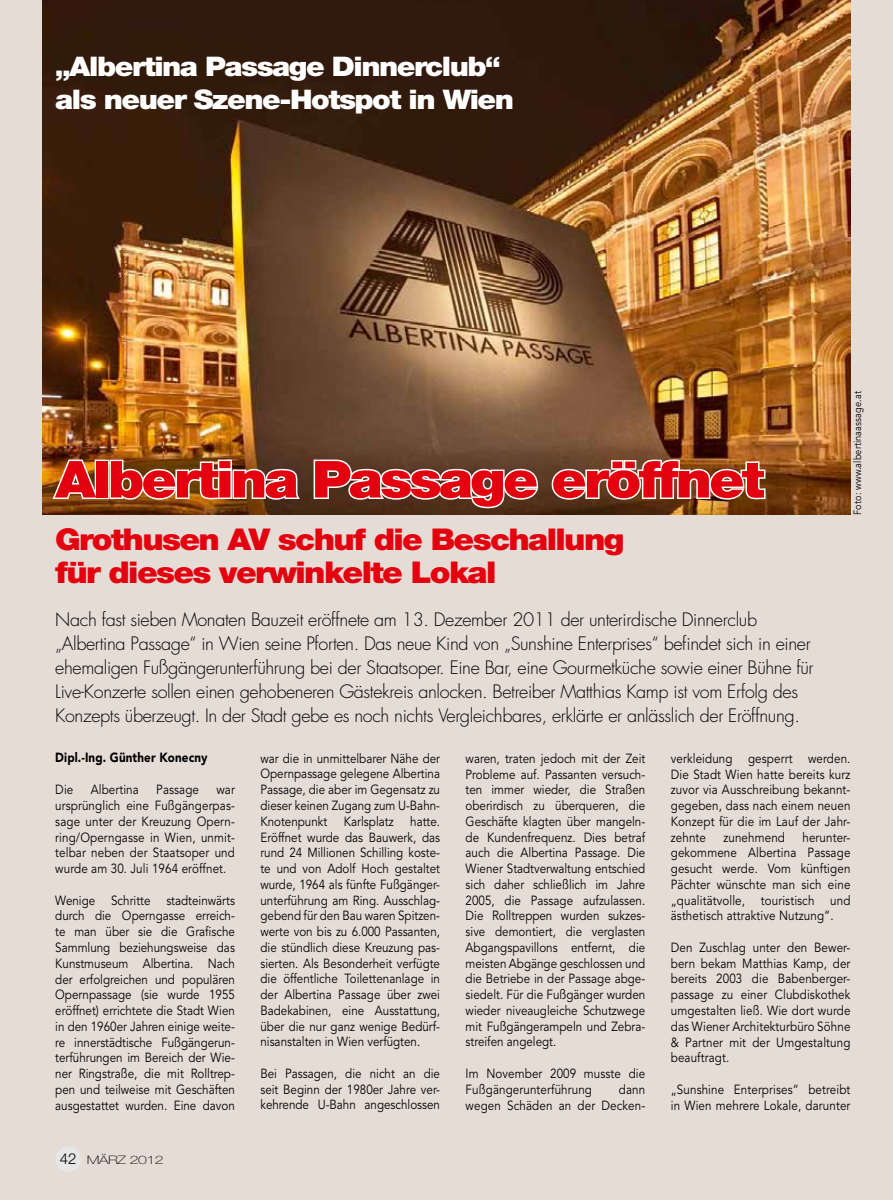
<style>
.page{position:relative;width:893px;height:1200px;background:#fff}
.page>*{position:absolute;margin:0;border:0;box-sizing:border-box;transform-origin:0 0}
.t1{font:900 51px "Helvetica Neue";letter-spacing:-.05em;color:#e3000f;scale:1.1 1}
.t2{font:900 30px/33px "Helvetica Neue";letter-spacing:-.05em;color:#e3000f;scale:1.1 1}
.t3{font:900 27px/33px "Helvetica Neue";letter-spacing:-.05em;color:#fff;scale:1.1 1}
.t4{font:300 18px/24px "Futura";letter-spacing:-.02em;color:#000}
.t5{font:13.2px/15.8px "Avenir";letter-spacing:.01em;color:#000;text-align:justify;scale:.88 1}
.t6{font:900 13.2px "Avenir";letter-spacing:.01em;color:#000;scale:.88 1}
.t7{font:100 11.7px "Helvetica Neue";letter-spacing:-.025em;color:#000;scale:1.35 1}
.t8{font:10.5px "Avenir";letter-spacing:.01em;color:#000;scale:.88 1}
.s1{font-weight:300;font-size:15px}
</style>
<div class="page">
<div style="left:0;top:0;width:893px;height:1199px;background:#e5dcd6"></div>
<img style="left:43px;top:0;width:807px;height:514px">
<div style="left:55px;top:1146px;width:26px;height:25px;background:#e7e7e7;border-radius:50%"></div>
<svg style="left:51px;top:458px;width:50px;height:43px;background:#ae7d46"></svg>
<div style="left:95px;top:459px;width:14px;height:40px;border:3px solid #fff"></div>
<img style="left:108px;top:458px;width:195px;height:43px">
<svg style="left:312px;top:458px;width:228px;height:51px;background:#877162"></svg>
<svg style="left:550px;top:458px;width:217px;height:43px;background:#a2836b"></svg>
<h3 class="t3" style="left:55px;top:50px;width:419px">„Albertina Passage Dinnerclub“ als neuer Szene-Hotspot in Wien</h3>
<h1 class="t1" style="left:55px;top:449px;width:646px">Albertina Passage eröffnet</h1>
<h2 class="t2" style="left:55px;top:522px;width:519px">Grothusen AV schuf die Beschallung für dieses verwinkelte Lokal</h2>
<p class="t8" style="left:851px;top:514px;width:142px;rotate:-90deg">Foto: www.albertinaassage.at</p>
<p class="t4" style="left:55px;top:607px;width:760px">Nach fast sieben Monaten Bauzeit eröffnete am 13. Dezember 2011 der unterirdische Dinnerclub „Albertina Passage“ in Wien seine Pforten. Das neue Kind von „Sunshine Enterprises“ befindet sich in einer ehemaligen Fußgängerunterführung bei der Staatsoper. Eine Bar, eine Gourmetküche sowie einer Bühne für Live-Konzerte sollen einen gehobeneren Gästekreis anlocken. Betreiber Matthias Kamp ist vom Erfolg des Konzepts überzeugt. In der Stadt gebe es noch nichts Vergleichbares, erklärte er anlässlich der Eröffnung.</p>
<p class="t6" style="left:55px;top:749px;width:175px">Dipl.-Ing. Günther Konecny</p>
<p class="t5" style="left:260px;top:750px;width:206px">war die in unmittelbarer Nähe der Opernpassage gelegene Albertina Passage, die aber im Gegensatz zu dieser keinen Zugang zum U-Bahn-Knotenpunkt</p>
<p class="t5" style="left:466px;top:750px;width:206px">waren, traten jedoch mit der Zeit Probleme auf. Passanten versuch&shy;ten immer wieder, die Straßen oberirdisch zu überqueren, die Geschäfte klagten über mangeln&shy;de Kundenfrequenz. Dies betraf auch die Albertina Passage. Die Wiener Stadtverwaltung entschied sich daher schließlich im Jahre 2005, die Passage aufzulassen.<br>Die Rolltreppen wurden sukzes&shy;sive demontiert, die verglasten Abgangspavillons entfernt, die meisten Abgänge geschlossen und die Betriebe in der Passage abge&shy;siedelt. Für die Fußgänger wurden wieder niveaugleiche Schutzwege mit Fußgängerampeln und Zebra&shy;streifen angelegt.</p>
<p class="t5" style="left:466px;top:1065px;width:206px">Im November 2009 musste die<br>Fußgängerunterführung</p>
<p class="t5" style="left:671px;top:750px;width:206px">verkleidung gesperrt werden.<br>Die Stadt Wien hatte bereits kurz zuvor via Ausschreibung bekannt&shy;gegeben, dass nach einem neuen Konzept für die im Lauf der Jahr&shy;zehnte</p>
<p class="t5" style="left:55px;top:782px;width:22px">Die</p>
<p class="t5" style="left:91px;top:782px;width:56px">Albertina</p>
<p class="t5" style="left:156px;top:782px;width:50px">Passage</p>
<p class="t5" style="left:55px;top:782px;width:206px;text-indent:161px">war ursprünglich eine Fußgängerpas&shy;sage unter der Kreuzung Opern&shy;ring/Operngasse in Wien, unmit&shy;telbar neben der Staatsoper und wurde am 30. Juli 1964 eröffnet.</p>
<p class="t5" style="left:55px;top:892px;width:206px">Wenige Schritte stadteinwärts durch die Operngasse erreich&shy;te man über sie die Grafische Sammlung beziehungsweise das Kunstmuseum Albertina. Nach der erfolgreichen und populären Opernpassage (sie wurde 1955 eröffnet) errichtete die Stadt Wien in den 1960er Jahren einige weite&shy;re innerstädtische Fußgängerun&shy;terführungen im Bereich der Wie&shy;ner Ringstraße, die mit Rolltrep&shy;pen und teilweise mit Geschäften ausgestattet wurden. Eine davon</p>
<p class="t5" style="left:260px;top:813px;width:206px;text-indent:150px">hatte.<br>Eröffnet wurde das Bauwerk, das rund 24 Millionen Schilling koste&shy;te und von Adolf Hoch gestaltet wurde, 1964 als fünfte Fußgänger&shy;unterführung am Ring. Ausschlag&shy;gebend für den Bau waren Spitzen&shy;werte von bis zu 6.000 Passanten, die stündlich diese Kreuzung pas&shy;sierten. Als Besonderheit verfügte die öffentliche Toilettenanlage in der Albertina Passage über zwei Badekabinen, eine Ausstattung, über die nur ganz wenige Bedürf&shy;nisanstalten in Wien verfügten.</p>
<p class="t5" style="left:260px;top:1065px;width:206px">Bei Passagen, die nicht an die seit Beginn der 1980er Jahre ver&shy;kehrende U-Bahn angeschlossen</p>
<p class="t5" style="left:344px;top:813px;width:58px">Karlsplatz</p>
<p class="t5" style="left:671px;top:829px;width:206px;text-indent:132px">herunter&shy;gekommene Albertina Passage gesucht werde. Vom künftigen Pächter wünschte man sich eine „qualitätvolle, touristisch und ästhetisch attraktive Nutzung“.</p>
<p class="t5" style="left:671px;top:939px;width:206px">Den Zuschlag unter den Bewer&shy;bern bekam Matthias Kamp, der bereits 2003 die Babenberger&shy;passage zu einer Clubdiskothek umgestalten ließ. Wie dort wurde das Wiener Architekturbüro Söhne &amp; Partner mit der Umgestaltung beauftragt.</p>
<p class="t5" style="left:671px;top:1081px;width:206px">„Sunshine Enterprises“ betreibt in Wien mehrere Lokale, darunter</p>
<p class="t5" style="left:723px;top:829px;width:72px">zunehmend</p>
<p class="t5" style="left:466px;top:1081px;width:206px;text-align:right">dann<br>wegen Schäden an der Decken-</p>
<p class="t7" style="left:60px;top:1152px;width:78px"><span class="s1">42</span> März 2012</p>
</div>
